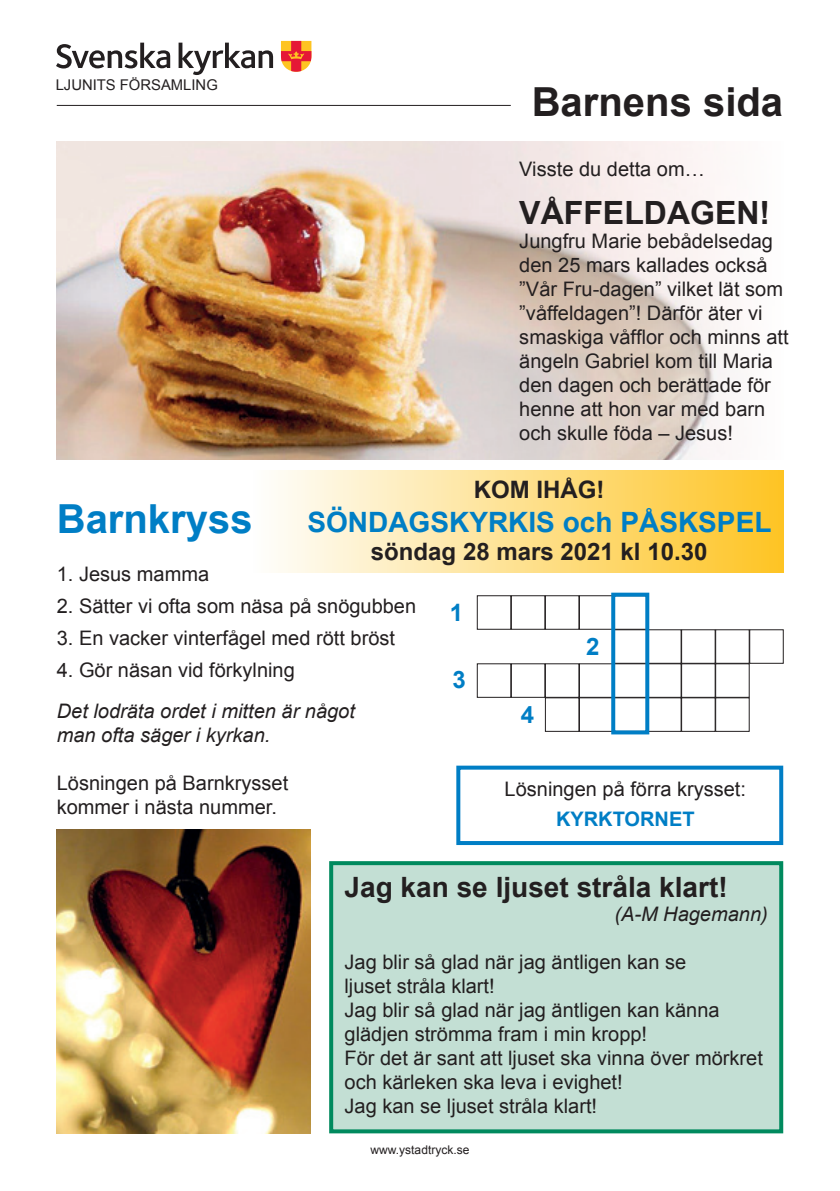
<style>
.page{position:relative;width:840px;height:1191px;background:#fff}
.page>*{position:absolute;margin:0;border:0;box-sizing:border-box;transform-origin:0 0}
.t1{font:700 40px "Arial";color:#231f20}
.t2{font:700 40px "Arial";color:#007ec5}
.t3{font:700 32px "Arial";color:#231f20}
.t4{font:700 28px "Arial";color:#231f20}
.t5{font:700 28px "Arial";color:#007ec5}
.t6{font:700 24px "Arial";color:#231f20}
.t7{font:700 24px "Arial";color:#007ec5}
.t8{font:20px/24px "Arial";color:#231f20}
.t9{font:italic 20px/24px "Arial";color:#231f20}
.t10{font:700 20px "Arial";color:#007ec5}
.t11{font:16px "Arial";color:#231f20}
.t12{font:14.8px "Arial";color:#231f20}
.t13{font:12px "Arial";color:#231f20}
</style>
<div class="page">
<div style="left:250px;top:471px;width:533px;height:102px;background:linear-gradient(to right,#feffff,#fec424)"></div>
<img style="left:57px;top:142px;width:674px;height:317px">
<hr style="left:57px;top:105px;width:453px;height:1px;background:#231f20">
<svg style="left:56px;top:43px;width:114px;height:26px"></svg>
<svg style="left:178px;top:43px;width:95px;height:32px"></svg>
<svg style="left:281px;top:41px;width:30px;height:31px"></svg>
<div style="left:331px;top:863px;width:449px;height:268px;background:#c3dfd4"></div>
<div style="left:329px;top:861px;width:453px;height:272px;border:4px solid #008a5e"></div>
<div style="left:477px;top:595px;width:34px;height:34px;border:1px solid #231f20"></div>
<div style="left:545px;top:697px;width:34px;height:34px;border:1px solid #231f20"></div>
<div style="left:511px;top:595px;width:34px;height:34px;border:1px solid #231f20"></div>
<div style="left:579px;top:697px;width:34px;height:34px;border:1px solid #231f20"></div>
<div style="left:545px;top:595px;width:34px;height:34px;border:1px solid #231f20"></div>
<div style="left:613px;top:629px;width:34px;height:34px;border:1px solid #231f20"></div>
<div style="left:613px;top:697px;width:34px;height:34px;border:1px solid #231f20"></div>
<div style="left:579px;top:595px;width:34px;height:34px;border:1px solid #231f20"></div>
<div style="left:579px;top:663px;width:34px;height:34px;border:1px solid #231f20"></div>
<div style="left:613px;top:663px;width:34px;height:34px;border:1px solid #231f20"></div>
<div style="left:647px;top:663px;width:34px;height:34px;border:1px solid #231f20"></div>
<div style="left:681px;top:663px;width:34px;height:34px;border:1px solid #231f20"></div>
<div style="left:715px;top:663px;width:34px;height:34px;border:1px solid #231f20"></div>
<div style="left:647px;top:697px;width:34px;height:34px;border:1px solid #231f20"></div>
<div style="left:681px;top:697px;width:34px;height:34px;border:1px solid #231f20"></div>
<div style="left:715px;top:697px;width:34px;height:34px;border:1px solid #231f20"></div>
<div style="left:611px;top:592px;width:38px;height:142px;border:4px solid #007ec5"></div>
<div style="left:456px;top:765px;width:326px;height:80px;border:4px solid #007ec5"></div>
<img style="left:57px;top:830px;width:253px;height:304px">
<p class="t12" style="left:56px;top:76px;width:164px">LJUNITS FÖRSAMLING</p>
<h1 class="t1" style="left:531px;top:75px;width:253px">Barnens sida</h1>
<p class="t8" style="left:519px;top:157px;width:187px">Visste du detta om…</p>
<h2 class="t3" style="left:519px;top:192px;width:252px">VÅFFELDAGEN!</h2>
<p class="t8" style="left:519px;top:229px;width:270px">Jungfru Marie bebådelsedag den 25 mars kallades också ”Vår Fru-dagen” vilket lät som ”våffeldagen”! Därför äter vi smaskiga våfflor och minns att ängeln Gabriel kom till Maria den dagen och berättade för henne att hon var med barn och skulle föda – Jesus!</p>
<p class="t6" style="left:473px;top:474px;width:132px">KOM IHÅG!</p>
<h3 class="t5" style="left:307px;top:503px;width:465px">SÖNDAGSKYRKIS och PÅSKSPEL</h3>
<p class="t6" style="left:370px;top:535px;width:338px">söndag 28 mars 2021 kl 10.30</p>
<p class="t7" style="left:449px;top:597px;width:15px">1</p>
<p class="t7" style="left:585px;top:631px;width:15px">2</p>
<p class="t7" style="left:452px;top:663px;width:15px">3</p>
<p class="t7" style="left:520px;top:699px;width:15px">4</p>
<h1 class="t2" style="left:57px;top:492px;width:197px">Barnkryss</h1>
<p class="t8" style="left:57px;top:562px;width:154px">1. Jesus mamma</p>
<p class="t8" style="left:57px;top:594px;width:361px">2. Sätter vi ofta som näsa på snögubben</p>
<p class="t8" style="left:57px;top:626px;width:339px">3. En vacker vinterfågel med rött bröst</p>
<p class="t8" style="left:57px;top:658px;width:239px">4. Gör näsan vid förkylning</p>
<p class="t9" style="left:57px;top:699px;width:299px">Det lodräta ordet i mitten är något man ofta säger i kyrkan.</p>
<p class="t8" style="left:57px;top:771px;width:233px">Lösningen på Barnkrysset kommer i nästa nummer.</p>
<p class="t8" style="left:504px;top:777px;width:243px">Lösningen på förra krysset:</p>
<p class="t10" style="left:555px;top:806px;width:140px">KYRKTORNET</p>
<h3 class="t4" style="left:344px;top:868px;width:384px">Jag kan se ljuset stråla klart!</h3>
<p class="t9" style="left:614px;top:902px;width:155px">(A-M Hagemann)</p>
<p class="t8" style="left:344px;top:950px;width:419px">Jag blir så glad när jag äntligen kan se<br>ljuset stråla klart!<br>Jag blir så glad när jag äntligen kan känna glädjen strömma fram i min kropp!<br>För det är sant att ljuset ska vinna över mörkret och kärleken ska leva i evighet!<br>Jag kan se ljuset stråla klart!</p>
<p class="t13" style="left:370px;top:1142px;width:100px">www.ystadtryck.se</p>
<p class="t11" style="left:411px;top:1146px;width:19px">12</p>
</div>
